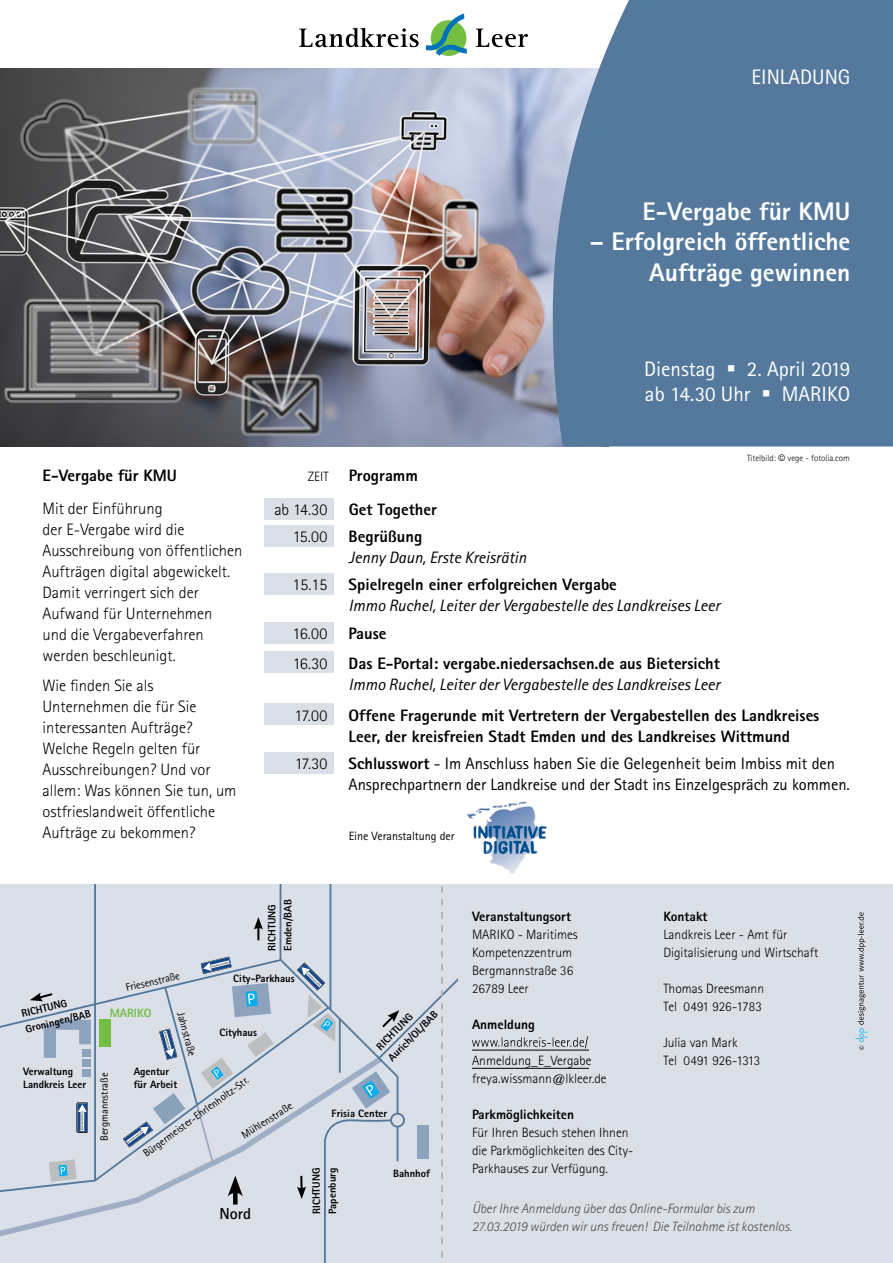
<style>
.page{position:relative;width:893px;height:1263px;background:#fff}
.page>*{position:absolute;margin:0;border:0;box-sizing:border-box;transform-origin:0 0}
.t1{font:800 25.5px/30.6px "Rotis Sans Serif";color:#fff;text-align:right}
.t2{font:21px/25.5px "Rotis Sans Serif";color:#fff}
.t3{font:300 16.5px/21px "Rotis Sans Serif";color:#000}
.t4{font:800 16.5px/33.8px "Rotis Sans Serif";color:#000}
.t5{font:italic 16.5px "Rotis Sans Serif";color:#000}
.t6{font:16.5px/21px "Rotis Sans Serif";letter-spacing:-.005em;color:#000}
.t7{font:700 16.05px "Rotis Sans Serif";color:#000}
.t8{font:300 13.5px/18px "Rotis Sans Serif";color:#000}
.t9{font:italic 300 13.5px/18px "Rotis Sans Serif";color:#4d4d4f}
.t10{font:800 13.5px "Rotis Sans Serif";color:#000}
.t11{font:12px "Rotis Sans Serif";color:#000}
.t12{font:800 12px "Rotis Sans Serif";color:#72bf44}
.t13{font:800 10.65px/16px "Rotis Sans Serif";color:#000}
.t14{font:10.65px "Rotis Sans Serif";color:#000}
.t15{font:300 9px "Rotis Sans Serif";color:#000}
.s1{font-weight:300;font-size:13.5px}
.s2{font-weight:300}
.s3{font-family:"Univers"}
.s4{font-weight:800}
</style>
<div class="page">
<img style="left:0;top:68px;width:553px;height:378px">
<div style="left:553px;top:0;width:340px;height:446px;background:#54799c"></div>
<svg style="left:299px;top:28px;width:120px;height:19px"></svg>
<svg style="left:476px;top:29px;width:52px;height:18px"></svg>
<svg style="left:426px;top:14px;width:41px;height:42px"></svg>
<div style="left:264px;top:499px;width:69px;height:21px;background:#dbdfe8"></div>
<div style="left:264px;top:525px;width:69px;height:21px;background:#dbdfe8"></div>
<div style="left:264px;top:573px;width:69px;height:21px;background:#dbdfe8"></div>
<div style="left:264px;top:622px;width:69px;height:21px;background:#dbdfe8"></div>
<div style="left:264px;top:652px;width:69px;height:21px;background:#dbdfe8"></div>
<div style="left:264px;top:703px;width:69px;height:22px;background:#dbdfe8"></div>
<div style="left:264px;top:752px;width:69px;height:21px;background:#dbdfe8"></div>
<div style="left:0;top:884px;width:893px;height:379px;background:#dbdfe8"></div>
<svg style="left:472px;top:1036px;width:116px;height:12px"></svg>
<svg style="left:855px;top:912px;width:13px;height:138px"></svg>
<svg style="left:0;top:996px;width:123px;height:241px"></svg>
<svg style="left:0;top:1005px;width:123px;height:199px"></svg>
<hr style="left:94px;top:884px;width:2px;height:296px;background:#54799c">
<svg style="left:49px;top:1159px;width:28px;height:23px"></svg>
<div style="left:77px;top:1103px;width:11px;height:29px;border:1px solid #231f20"></div>
<svg style="left:77px;top:1103px;width:10px;height:29px"></svg>
<svg style="left:78px;top:1104px;width:8px;height:27px"></svg>
<svg style="left:30px;top:992px;width:25px;height:9px"></svg>
<svg style="left:123px;top:884px;width:334px;height:379px"></svg>
<img style="left:466px;top:801px;width:81px;height:74px">
<hr style="left:472px;top:1050px;width:117px;height:1px;background:#000">
<hr style="left:472px;top:1068px;width:117px;height:1px;background:#000">
<p class="t2" style="left:752px;top:64px;width:98px">Ei nladung</p>
<h1 class="t1" style="left:643px;top:195px;width:209px">E-Vergabe für KMU</h1>
<h1 class="t1" style="left:590px;top:226px;width:262px">– Erfolgreich öffentliche<br>Aufträge gewinnen</h1>
<p class="t2" style="left:644px;top:356px;width:208px">Dienstag ▪ 2. April 2019 ab 14.30 U hr ▪ MARIKO</p>
<p class="t4" style="left:43px;top:458px;width:136px">E-Vergabe für KMU</p>
<p class="t3" style="left:43px;top:498px;width:201px">Mit der Einführung<br>der E-Vergabe wird die<br>Ausschreibung von öffentlichen<br>Aufträgen digital abgewickelt.<br>Damit verringert sich der<br>Aufwand für Unternehmen<br>und die Vergabeverfahren werden beschleunigt.</p>
<p class="t3" style="left:43px;top:675px;width:196px">Wie finden Sie als<br>Unternehmen die für Sie interessanten Aufträge?<br>Welche Regeln gelten für<br>Ausschreibungen? Und vor allem: Was können Sie tun, um ostfrieslandweit öffentliche<br>Aufträge zu bekommen?</p>
<p class="t4" style="left:274px;top:458px;width:145px;text-indent:33px"><span class="s1">Zeit</span> Programm <span class="s2">ab 14.30</span></p>
<p class="t4" style="left:349px;top:492px;width:90px">Get Together</p>
<p class="t15" style="left:747px;top:453px;width:104px">Titelbild: <span class="s3">©</span> vege - fotolia.com</p>
<p class="t3" style="left:293px;top:526px;width:36px">15.00</p>
<p class="t4" style="left:349px;top:519px;width:75px">Begrüßung</p>
<p class="t5" style="left:349px;top:548px;width:179px">Jenny Daun, Erste Kreisrätin</p>
<p class="t3" style="left:293px;top:574px;width:36px">15.15</p>
<p class="t4" style="left:349px;top:568px;width:270px">Spielregeln einer erfolgreichen Vergabe</p>
<p class="t5" style="left:349px;top:596px;width:373px">Immo Ruchel, Leiter der Vergabestelle des Landkreises Leer</p>
<p class="t3" style="left:292px;top:623px;width:36px">16.00</p>
<p class="t4" style="left:349px;top:616px;width:39px">Pause</p>
<p class="t3" style="left:293px;top:653px;width:36px">16.30</p>
<p class="t4" style="left:349px;top:646px;width:373px">Das E-Portal: vergabe.niedersachsen.de aus Bietersicht</p>
<p class="t5" style="left:349px;top:675px;width:373px">Immo Ruchel, Leiter der Vergabestelle des Landkreises Leer</p>
<p class="t3" style="left:294px;top:704px;width:34px">17.00</p>
<p class="t4" style="left:349px;top:704px;width:472px;line-height:21px">Offene Fragerunde mit Vertretern der Vergabestellen des Landkreises<br>Leer, der kreisfreien Stadt Emden und des Landkreises Wittmund</p>
<p class="t3" style="left:295px;top:753px;width:34px">17.30</p>
<p class="t6" style="left:349px;top:753px;width:503px"><span class="s4">Schlusswort</span> - Im Anschluss haben Sie die Gelegenheit beim Imbiss mit den<br>Ansprechpartnern der Landkreise und der Stadt ins Einzelgespräch zu kommen.</p>
<p class="t11" style="left:349px;top:829px;width:107px">Eine Veranstaltung der</p>
<p class="t14" style="left:124px;top:981px;width:57px;rotate:-13deg">Friesenstraße</p>
<p class="t13" style="left:264px;top:951px;width:53px;rotate:-90deg">RICHTUNG<br>Emden/BAB</p>
<p class="t13" style="left:233px;top:970px;width:63px">City-Parkhaus</p>
<p class="t13" style="left:20px;top:1006px;width:68px;rotate:-14deg">RICHTUNG<br>Groningen/BAB</p>
<p class="t13" style="left:373px;top:1042px;width:67px;rotate:-45deg">RICHTUNG<br>Aurich/OL/BAB</p>
<p class="t12" style="left:110px;top:1005px;width:43px">MARIKO</p>
<p class="t14" style="left:187px;top:1010px;width:47px;rotate:75deg">Jahnstraße</p>
<p class="t13" style="left:219px;top:1024px;width:39px">Cityhaus</p>
<p class="t13" style="left:23px;top:1065px;width:65px;line-height:12.8px">Verwaltung<br>Landkreis Leer</p>
<p class="t14" style="left:98px;top:1141px;width:70px;rotate:-90deg">Bergmannstraße</p>
<p class="t13" style="left:134px;top:1065px;width:45px;line-height:12.8px">Agentur für Arbeit</p>
<p class="t14" style="left:141px;top:1149px;width:129px;rotate:-36deg">Bürgermeister-Ehrlenholtz-Str.</p>
<p class="t14" style="left:239px;top:1130px;width:59px;rotate:-32deg">Mühlenstraße</p>
<p class="t7" style="left:219px;top:1203px;width:33px">Nord</p>
<p class="t13" style="left:332px;top:1105px;width:57px">Frisia Center</p>
<p class="t13" style="left:308px;top:1214px;width:48px;rotate:-91deg">RICHTUNG<br>Papenburg</p>
<p class="t13" style="left:393px;top:1165px;width:38px">Bahnhof</p>
<p class="t10" style="left:472px;top:907px;width:100px">Veranstaltungsort</p>
<p class="t8" style="left:472px;top:925px;width:107px">MARI KO - Maritimes<br>Kompetenzzentrum<br>Bergmannstraße 36<br>26789 Leer</p>
<p class="t10" style="left:472px;top:1015px;width:64px">Anmeldung</p>
<p class="t8" style="left:472px;top:1051px;width:136px">Anmeldung_E_Vergabe freya.wissmann@lkleer.de</p>
<p class="t10" style="left:472px;top:1105px;width:104px">Parkmöglichkeiten</p>
<p class="t8" style="left:472px;top:1123px;width:163px">Für I hren Besuch stehen I hnen die Parkmöglichkeiten des City-<br>Parkhauses zur Verfügung.</p>
<p class="t10" style="left:663px;top:907px;width:46px">Kontakt</p>
<p class="t8" style="left:663px;top:925px;width:156px">Landkreis Leer - Amt für<br>Digitalisierung und Wirtschaft</p>
<p class="t8" style="left:663px;top:979px;width:102px">Thomas Dreesmann<br>Tel 0491 926-1783</p>
<p class="t8" style="left:663px;top:1033px;width:98px">Julia van Mark<br>Tel 0491 926-1313</p>
<p class="t9" style="left:472px;top:1200px;width:321px">Über Ihre Anmeldung über das Online-Formular bis zum<br>27.03.2019 würden wir uns freuen! Die Teilnahme ist kostenlos.</p>
</div>
